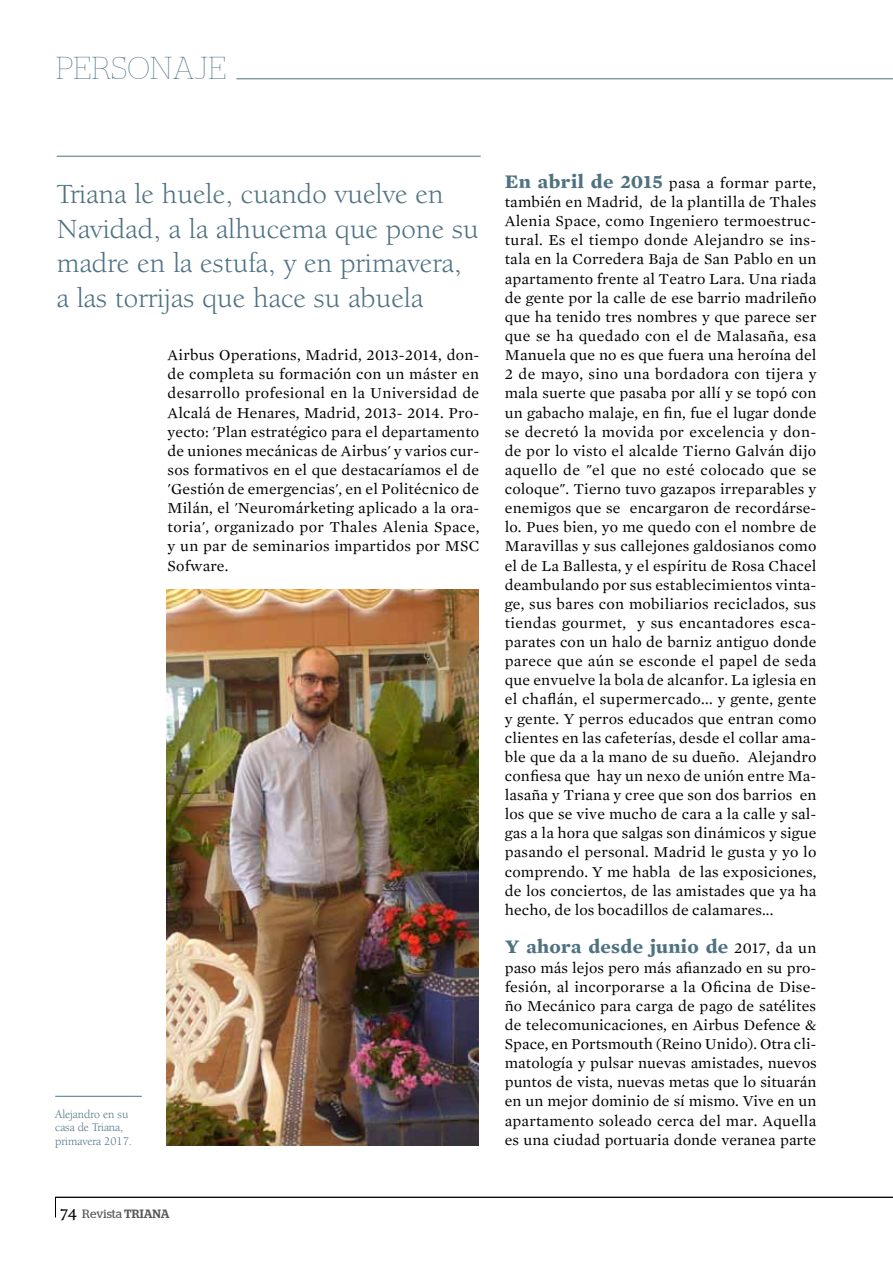
<style>
.page{position:relative;width:893px;height:1263px;background:#fff}
.page>*{position:absolute;margin:0;border:0;box-sizing:border-box;transform-origin:0 0}
.t1{font:100 31.5px "Stag";letter-spacing:.015em;color:#4f7283}
.t2{font:28.5px/34.5px "Berkeley Oldstyle IT Cby BT";letter-spacing:.005em;color:#4f7283}
.t3{font:700 19.5px "Mercury Text G1";letter-spacing:.015em;color:#4f7283}
.t4{font:15.45px/19.2px "Mercury Text G1";letter-spacing:.005em;color:#000;text-align:justify}
.t5{font:12px/13.5px "Berkeley Oldstyle IT Cby BT";color:#4f7283}
.t6{font:12px "Stag";color:#58585a}
.s1{font-family:"Abbey";font-size:19.5px;color:#000}
.s2{font-weight:500}
.s3{font-weight:700;font-size:19.5px;color:#4f7283}
.s4{font-weight:400;font-size:15.45px;color:#000}
</style>
<div class="page">
<svg style="left:55px;top:1198px;width:1px;height:19px"></svg>
<hr style="left:55px;top:1197px;width:838px;height:1px;background:#000">
<img style="left:167px;top:590px;width:311px;height:555px">
<hr style="left:57px;top:156px;width:424px;height:1px;background:#4f7283">
<hr style="left:55px;top:1096px;width:87px;height:1px;background:#4f7283">
<hr style="left:236px;top:79px;width:657px;height:1px;background:#4f7283">
<h1 class="t1" style="left:56px;top:50px;width:172px">PERSONAJE</h1>
<h2 class="t2" style="left:57px;top:177px;width:423px">Triana le huele, cuando vuelve en Navidad, a la alhucema que pone su madre en la estufa, y en primavera, a las torrijas que hace su abuela</h2>
<p class="t4" style="left:168px;top:345px;width:313px">Airbus Operations, Madrid, 2013-2014, don&shy;de completa su formación con un máster en desarrollo profesional en la Universidad de Alcalá de Henares, Madrid, 2013- 2014. Pro&shy;yecto: 'Plan estratégico para el departamento de uniones mecánicas de Airbus' y varios cur&shy;sos formativos en el que destacaríamos el de 'Gestión de emergencias', en el Politécnico de Milán, el 'Neuromárketing aplicado a la ora&shy;toria', organizado por Thales Alenia Space, y un par de seminarios impartidos por MSC Sofware.</p>
<p class="t5" style="left:55px;top:1107px;width:78px">Alejandro en su casa de Triana, primavera 2017.</p>
<p class="t6" style="left:60px;top:1206px;width:111px"><span class="s1">74</span> Revista <span class="s2">TRIANA</span></p>
<p class="t4" style="left:505px;top:173px;width:313px"><span class="s3">En abril de 2015</span> pasa a formar parte, también en Madrid, de la plantilla de Thales Alenia Space, como Ingeniero termoestruc&shy;tural. Es el tiempo donde Alejandro se ins&shy;tala en la Corredera Baja de San Pablo en un apartamento frente al Teatro Lara. Una riada de gente por la calle de ese barrio madrileño que ha tenido tres nombres y que parece ser que se ha quedado con el de Malasaña, esa Manuela que no es que fuera una heroína del 2 de mayo, sino una bordadora con tijera y mala suerte que pasaba por allí y se topó con un gabacho malaje, en fin, fue el lugar donde se decretó la movida por excelencia y don&shy;de por lo visto el alcalde Tierno Galván dijo aquello de "el que no esté colocado que se coloque". Tierno tuvo gazapos irreparables y enemigos que se encargaron de recordárse&shy;lo. Pues bien, yo me quedo con el nombre de Maravillas y sus callejones galdosianos como el de La Ballesta, y el espíritu de Rosa Chacel deambulando por sus establecimientos vinta&shy;ge, sus bares con mobiliarios reciclados, sus tiendas gourmet, y sus encantadores esca&shy;parates con un halo de barniz antiguo donde parece que aún se esconde el papel de seda que envuelve la bola de alcanfor. La iglesia en el chaflán, el supermercado... y gente, gente y gente. Y perros educados que entran como clientes en las cafeterías, desde el collar ama&shy;ble que da a la mano de su dueño. Alejandro confiesa que hay un nexo de unión entre Ma&shy;lasaña y Triana y cree que son dos barrios en los que se vive mucho de cara a la calle y sal&shy;gas a la hora que salgas son dinámicos y sigue pasando el personal. Madrid le gusta y yo lo comprendo. Y me habla de las exposiciones, de los conciertos, de las amistades que ya ha hecho, de los bocadillos de calamares...</p>
<p class="t3" style="left:505px;top:935px;width:313px">Y ahora desde junio de <span class="s4">2017, da un</span></p>
<p class="t4" style="left:505px;top:958px;width:313px">paso más lejos pero más afianzado en su pro&shy;fesión, al incorporarse a la Oficina de Dise&shy;ño Mecánico para carga de pago de satélites de telecomunicaciones, en Airbus Defence &amp; Space, en Portsmouth (Reino Unido). Otra cli&shy;matología y pulsar nuevas amistades, nuevos puntos de vista, nuevas metas que lo situarán en un mejor dominio de sí mismo. Vive en un apartamento soleado cerca del mar. Aquella es una ciudad portuaria donde veranea parte</p>
</div>
